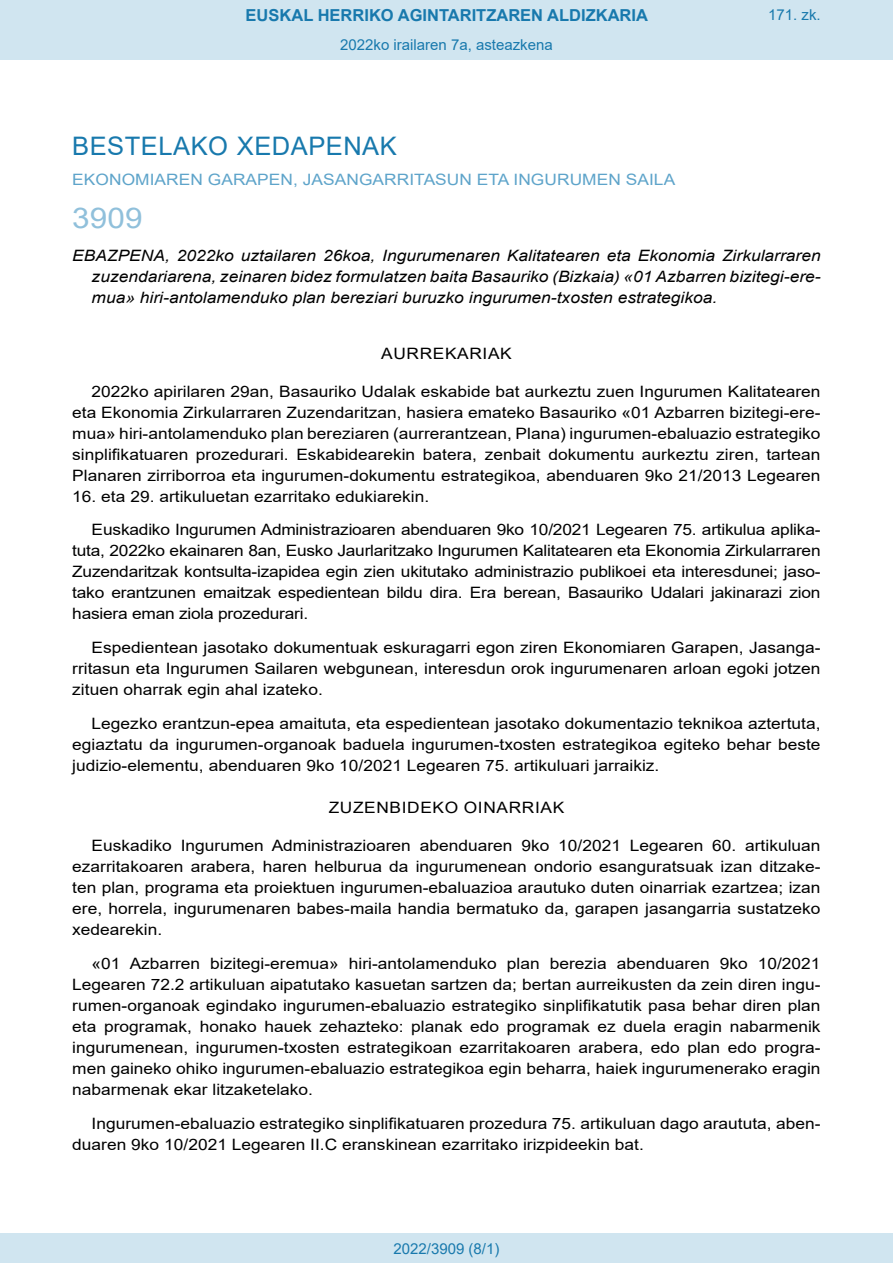
<style>
.page{position:relative;width:893px;height:1263px;background:#fff}
.page>*{position:absolute;margin:0;border:0;box-sizing:border-box;transform-origin:0 0}
.BOPVOrden{font:28.5px "Arial";color:#90c0db;scale:1.11 1}
.BOPVSeccion{font:25.5px "Arial";letter-spacing:.02em;color:#1879ad}
.t1{font:700 16.5px "Arial";color:#1879ad}
.BOPVDetalle{font:15.6px/21px "Arial";color:#000;text-align:justify;scale:1.11 1}
.BOPVTitulo{font:italic 15.6px/21px "Arial";color:#000;text-align:justify;scale:1.11 1}
.BOPVOrganismo{font:15.6px "Arial";letter-spacing:.005em;color:#5ea4ca;scale:1.11 1}
.BOPVClave{font:15.6px "Arial";letter-spacing:.035em;color:#000;scale:1.11 1}
.Paginacion_Centro{font:15px "Arial";color:#1879ad}
</style>
<div class="page">
<div style="left:0;top:0;width:893px;height:60px;background:#d0e5f0"></div>
<div style="left:0;top:1233px;width:893px;height:30px;background:#d0e5f0"></div>
<p class="t1" style="left:246px;top:3px;width:404px">EUSKAL HERRIKO AGINTARITZAREN ALDIZKARIA</p>
<p class="Paginacion_Centro" style="left:340px;top:35px;width:214px">2022ko irailaren 7a, asteazkena</p>
<p class="Paginacion_Centro" style="left:768px;top:5px;width:54px">171. zk.</p>
<p class="BOPVSeccion" style="left:72px;top:128px;width:326px">BESTELAKO XEDAPENAK</p>
<p class="BOPVOrganismo" style="left:72px;top:169px;width:545px">EKONOMIAREN GARAPEN, JASANGARRITASUN ETA INGURUMEN SAILA</p>
<p class="BOPVOrden" style="left:72px;top:198px;width:65px">3909</p>
<p class="BOPVTitulo" style="left:92px;top:246px;width:658px;text-indent:-19px">EBAZPENA, 2022ko uztailaren 26koa, Ingurumenaren Kalitatearen eta Ekonomia Zirkularraren zuzendariarena, zeinaren bidez formulatzen baita Basauriko (Bizkaia) «01 Azbarren bizitegi-ere&shy;mua» hiri-antolamenduko plan bereziari buruzko ingurumen-txosten estrategikoa.</p>
<p class="BOPVClave" style="left:381px;top:342px;width:119px">AURREKARIAK</p>
<p class="BOPVDetalle" style="left:72px;top:380px;width:676px;text-indent:19px">2022ko apirilaren 29an, Basauriko Udalak eskabide bat aurkeztu zuen Ingurumen Kalitatearen eta Ekonomia Zirkularraren Zuzendaritzan, hasiera emateko Basauriko «01 Azbarren bizitegi-ere&shy;mua» hiri-antolamenduko plan bereziaren (aurrerantzean, Plana) ingurumen-ebaluazio estrategiko sinplifikatuaren prozedurari. Eskabidearekin batera, zenbait dokumentu aurkeztu ziren, tartean Planaren zirriborroa eta ingurumen-dokumentu estrategikoa, abenduaren 9ko 21/2013 Legearen</p>
<p class="BOPVDetalle" style="left:72px;top:485px;width:323px">16. eta 29. artikuluetan ezarritako edukiarekin.</p>
<p class="BOPVDetalle" style="left:72px;top:519px;width:676px;text-indent:19px">Euskadiko Ingurumen Administrazioaren abenduaren 9ko 10/2021 Legearen 75. artikulua aplika&shy;tuta, 2022ko ekainaren 8an, Eusko Jaurlaritzako Ingurumen Kalitatearen eta Ekonomia Zirkularraren Zuzendaritzak kontsulta-izapidea egin zien ukitutako administrazio publikoei eta interesdunei; jaso&shy;tako erantzunen emaitzak espedientean bildu dira. Era berean, Basauriko Udalari jakinarazi zion hasiera eman ziola prozedurari.</p>
<p class="BOPVDetalle" style="left:72px;top:637px;width:676px;text-indent:19px">Espedientean jasotako dokumentuak eskuragarri egon ziren Ekonomiaren Garapen, Jasanga&shy;rritasun eta Ingurumen Sailaren webgunean, interesdun orok ingurumenaren arloan egoki jotzen zituen oharrak egin ahal izateko.</p>
<p class="BOPVDetalle" style="left:72px;top:713px;width:676px;text-indent:19px">Legezko erantzun-epea amaituta, eta espedientean jasotako dokumentazio teknikoa aztertuta, egiaztatu da ingurumen-organoak baduela ingurumen-txosten estrategikoa egiteko behar beste judizio-elementu, abenduaren 9ko 10/2021 Legearen 75. artikuluari jarraikiz.</p>
<p class="BOPVClave" style="left:329px;top:797px;width:214px">ZUZENBIDEKO OINARRIAK</p>
<p class="BOPVDetalle" style="left:72px;top:835px;width:676px;text-indent:19px">Euskadiko Ingurumen Administrazioaren abenduaren 9ko 10/2021 Legearen 60. artikuluan ezarritakoaren arabera, haren helburua da ingurumenean ondorio esanguratsuak izan ditzake&shy;ten plan, programa eta proiektuen ingurumen-ebaluazioa arautuko duten oinarriak ezartzea; izan ere, horrela, ingurumenaren babes-maila handia bermatuko da, garapen jasangarria sustatzeko xedearekin.</p>
<p class="BOPVDetalle" style="left:72px;top:953px;width:676px;text-indent:19px">«01 Azbarren bizitegi-eremua» hiri-antolamenduko plan berezia abenduaren 9ko 10/2021<br>Legearen 72.2 artikuluan aipatutako kasuetan sartzen da; bertan aurreikusten da zein diren ingu&shy;rumen-organoak egindako ingurumen-ebaluazio estrategiko sinplifikatutik pasa behar diren plan eta programak, honako hauek zehazteko: planak edo programak ez duela eragin nabarmenik ingurumenean, ingurumen-txosten estrategikoan ezarritakoaren arabera, edo plan edo progra&shy;men gaineko ohiko ingurumen-ebaluazio estrategikoa egin beharra, haiek ingurumenerako eragin nabarmenak ekar litzaketelako.</p>
<p class="BOPVDetalle" style="left:72px;top:1112px;width:676px;text-indent:19px">Ingurumen-ebaluazio estrategiko sinplifikatuaren prozedura 75. artikuluan dago araututa, aben&shy;duaren 9ko 10/2021 Legearen II.C eranskinean ezarritako irizpideekin bat.</p>
<p class="Paginacion_Centro" style="left:393px;top:1238px;width:107px">2022/3909 (8/1)</p>
</div>
